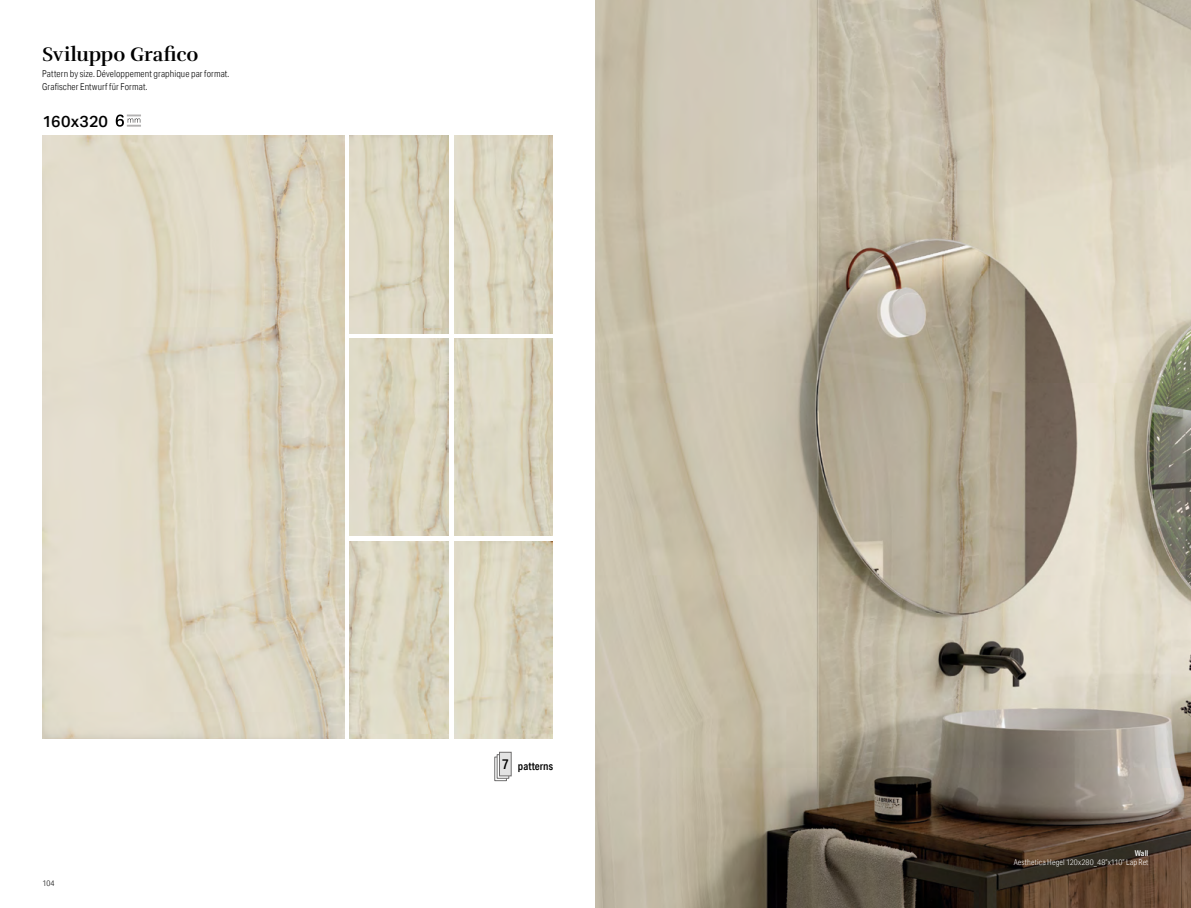
<style>
.page{position:relative;width:1191px;height:908px;background:#fff}
.page>*{position:absolute;margin:0;border:0;box-sizing:border-box;transform-origin:0 0}
.t1{font:700 20px "Rufina";color:#000}
.t2{font:500 16px "Aktiv Grotesk";letter-spacing:.01em;color:#000}
.t3{font:500 14px "Aktiv Grotesk Cd";color:#000}
.t4{font:500 11px "Aktiv Grotesk Cd";color:#000}
.t5{font:300 9.5px "Aktiv Grotesk Cd";letter-spacing:.01em;color:#000}
.DIDA{font:300 8px "Aktiv Grotesk Cd";letter-spacing:.015em;color:#fff}
.DIDA-2{font:500 8px "Aktiv Grotesk Cd";color:#fff}
.t6{font:300 8px "Aktiv Grotesk Cd";color:#000}
</style>
<div class="page">
<img style="left:350px;top:135px;width:98px;height:198px">
<img style="left:350px;top:338px;width:98px;height:197px">
<img style="left:350px;top:541px;width:98px;height:197px">
<img style="left:454px;top:135px;width:99px;height:198px">
<img style="left:454px;top:338px;width:99px;height:197px">
<img style="left:454px;top:541px;width:99px;height:197px">
<img style="left:43px;top:135px;width:301px;height:603px">
<img style="left:595px;top:0;width:596px;height:907px">
<div style="left:494px;top:756px;width:12px;height:24px;background:#c9c9c9;border:1px solid #706f6f"></div>
<svg style="left:497px;top:754px;width:12px;height:24px"></svg>
<div style="left:499px;top:752px;width:12px;height:23px;background:#e3e3e3"></div>
<div style="left:499px;top:751px;width:12px;height:24px;border:1px solid #706f6f"></div>
<svg style="left:116px;top:114px;width:25px;height:13px"></svg>
<p class="t1" style="left:42px;top:43px;width:158px">Sviluppo Grafico</p>
<p class="t5" style="left:42px;top:69px;width:189px">Pattern by size. Développement graphique par format.</p>
<p class="t5" style="left:42px;top:81px;width:107px">Grafischer Entwurf für Format.</p>
<p class="t2" style="left:43px;top:112px;width:67px">160x320</p>
<p class="t6" style="left:43px;top:878px;width:14px">104</p>
<p class="t3" style="left:502px;top:755px;width:8px">7</p>
<p class="t4" style="left:518px;top:759px;width:36px">patterns</p>
<p class="DIDA-2" style="left:1134px;top:848px;width:15px">Wall</p>
<p class="DIDA" style="left:1013px;top:857px;width:136px">Aesthetica Hegel 120x280_48”x110” Lap Ret</p>
</div>
